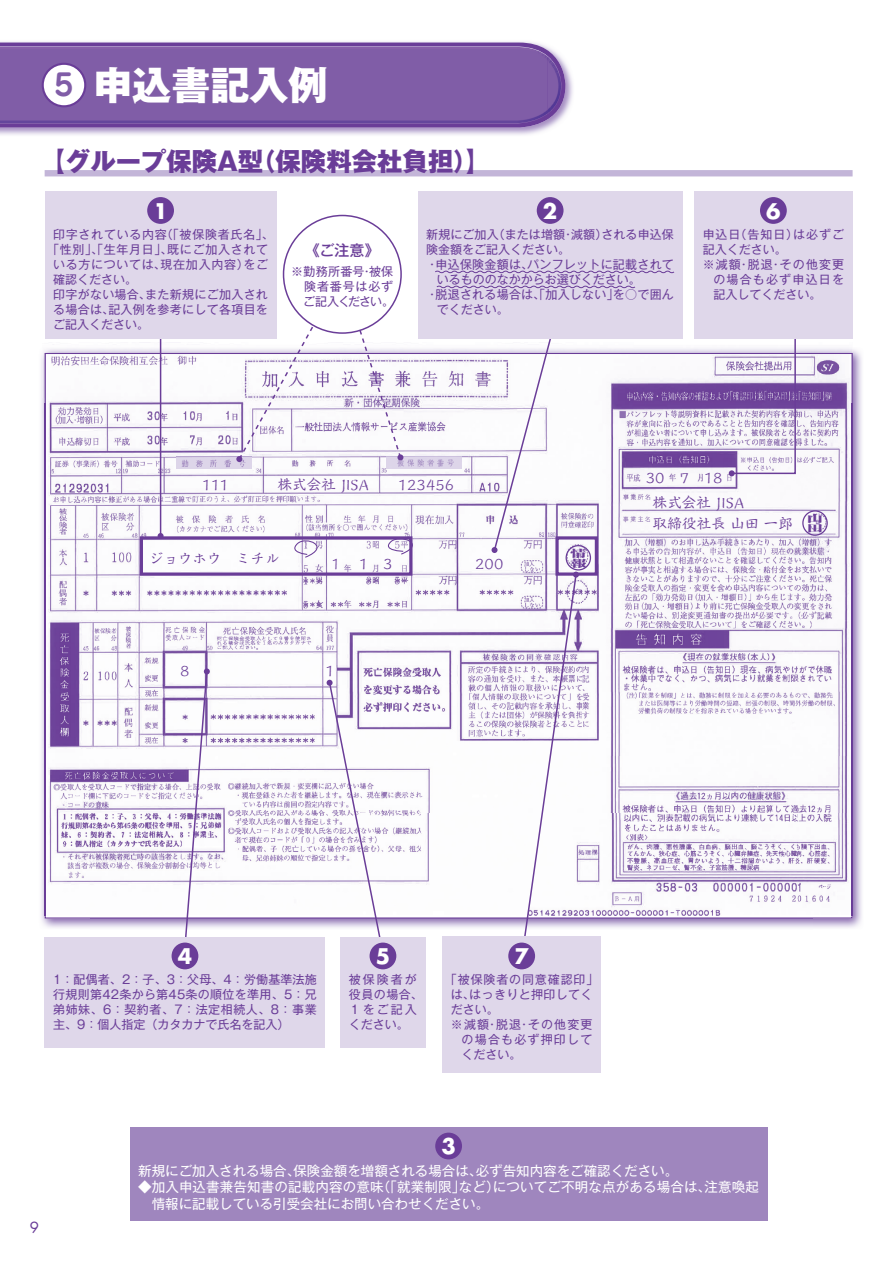
<style>
.page{position:relative;width:893px;height:1263px;background:#fff}
.page>*{position:absolute;margin:0;border:0;box-sizing:border-box;transform-origin:0 0}
.t1{font:800 39px "Gothic MB101 Pro";color:#fff}
.t2{font:800 25.5px "Gothic MB101 Pro";letter-spacing:-.005em;color:#6a3d98}
.t3{font:700 21px "Futura Std";color:#fff}
.t4{font:15px/20.9px "Musashi Std";letter-spacing:-.035em;color:#6a3d98}
.t5{font:500 15px "Gothic MB101 Pro";color:#6a3d98}
.t6{font:15px "Musashi Std";letter-spacing:-.035em;color:#6a3d98;scale:.9 1}
.t7{font:15px "Futura Std";color:#6a3d98}
.t8{font:13.5px/16.5px "Gothic MB101 Pro";color:#fff}
.t9{font:12px/15px "Gothic MB101 Pro";letter-spacing:.025em;color:#6a3d98;text-align:justify}
.t10{font:12px "Gothic MB101 Pro";color:#6a3d98}
.t11{font:12px "Gothic MB101 Pro";letter-spacing:.055em;color:#6a3d98}
.t12{font:12px "Gothic MB101 Pro";letter-spacing:.085em;color:#6a3d98}
.t13{font:12px "Gothic MB101 Pro";letter-spacing:.005em;color:#6a3d98}
.t14{font:12px/15px "Gothic MB101 Pro";letter-spacing:.165em;color:#6a3d98}
.t15{font:12px "Gothic MB101 Pro";letter-spacing:.1em;color:#6a3d98}
.t16{font:12px "Gothic MB101 Pro";letter-spacing:.06em;color:#6a3d98}
.t17{font:12px "Gothic MB101 Pro";letter-spacing:.08em;color:#6a3d98}
.t18{font:12px "Gothic MB101 Pro";letter-spacing:.07em;color:#6a3d98}
.t19{font:800 expanded 9.9px/9.9px "Ryumin Pro";color:#6a3d98;scale:1.67 1}
.s1{font-family:"Jun 501 Pro";font-weight:700;font-size:30px;color:#805da7}
</style>
<div class="page">
<img style="left:0;top:41px;width:573px;height:94px">
<svg style="left:0;top:43px;width:566px;height:85px;fill:#6a3d98"></svg>
<img style="left:548px;top:56px;width:13px;height:58px">
<div style="left:0;top:47px;width:548px;height:77px;background:#805da7"></div>
<div style="left:43px;top:64px;width:42px;height:42px;background:#fff;border-radius:50%"></div>
<div style="left:42px;top:63px;width:44px;height:44px;border:2px solid #6a3d98;border-radius:50%"></div>
<img style="left:41px;top:355px;width:49px;height:573px">
<img style="left:812px;top:349px;width:50px;height:579px">
<img style="left:90px;top:918px;width:722px;height:10px">
<img style="left:43px;top:342px;width:810px;height:57px">
<img style="left:43px;top:399px;width:2px;height:516px">
<img style="left:853px;top:399px;width:1px;height:516px">
<img style="left:46px;top:404px;width:805px;height:511px">
<img style="left:45px;top:353px;width:808px;height:51px">
<img style="left:45px;top:404px;width:1px;height:511px">
<img style="left:851px;top:404px;width:2px;height:511px">
<div style="left:130px;top:1127px;width:637px;height:93px;background:#9f86be"></div>
<div style="left:435px;top:1132px;width:27px;height:27px;background:#6a3d98;border-radius:50%"></div>
<div style="left:45px;top:170px;width:808px;height:6px;background:#c3b5d8"></div>
<div style="left:566px;top:545px;width:25px;height:25px;border:1px solid #6a3d98;border-radius:50%"></div>
<div style="left:802px;top:510px;width:26px;height:26px;border:1px solid #6a3d98;border-radius:50%"></div>
<svg style="left:288px;top:534px;width:44px;height:25px"></svg>
<svg style="left:381px;top:532px;width:47px;height:23px"></svg>
<img style="left:176px;top:457px;width:75px;height:11px">
<div style="left:140px;top:536px;width:272px;height:40px;border:3px solid #6a3d98"></div>
<div style="left:555px;top:536px;width:43px;height:40px;border:3px solid #6a3d98"></div>
<img style="left:386px;top:457px;width:75px;height:11px">
<hr style="left:160px;top:318px;width:1px;height:218px;background:#6a3d98">
<svg style="left:158px;top:533px;width:6px;height:6px"></svg>
<svg style="left:492px;top:339px;width:65px;height:214px"></svg>
<svg style="left:183px;top:668px;width:27px;height:269px"></svg>
<svg style="left:327px;top:680px;width:58px;height:257px"></svg>
<svg style="left:236px;top:271px;width:166px;height:191px"></svg>
<svg style="left:520px;top:572px;width:59px;height:365px"></svg>
<svg style="left:729px;top:339px;width:68px;height:137px"></svg>
<div style="left:45px;top:191px;width:232px;height:148px;background:#dfd7ea"></div>
<div style="left:147px;top:197px;width:27px;height:27px;background:#6a3d98;border-radius:50%"></div>
<div style="left:418px;top:191px;width:264px;height:148px;background:#dfd7ea"></div>
<svg style="left:435px;top:270px;width:240px;height:4px"></svg>
<svg style="left:436px;top:285px;width:200px;height:4px"></svg>
<div style="left:537px;top:197px;width:26px;height:27px;background:#6a3d98;border-radius:50%"></div>
<div style="left:284px;top:215px;width:117px;height:118px;background:#fff;border-radius:50%"></div>
<div style="left:283px;top:215px;width:119px;height:119px;border:2px solid #6a3d98;border-radius:50%"></div>
<div style="left:340px;top:937px;width:85px;height:110px;background:#dfd7ea"></div>
<div style="left:370px;top:942px;width:26px;height:27px;background:#6a3d98;border-radius:50%"></div>
<div style="left:45px;top:937px;width:280px;height:110px;background:#dfd7ea"></div>
<div style="left:172px;top:942px;width:26px;height:27px;background:#6a3d98;border-radius:50%"></div>
<div style="left:694px;top:191px;width:159px;height:148px;background:#dfd7ea"></div>
<div style="left:760px;top:197px;width:27px;height:27px;background:#6a3d98;border-radius:50%"></div>
<div style="left:442px;top:937px;width:159px;height:136px;background:#dfd7ea"></div>
<div style="left:508px;top:942px;width:27px;height:27px;background:#6a3d98;border-radius:50%"></div>
<h1 class="t1" style="left:54px;top:52px;width:275px"><span class="s1">5</span> 申込書記入例</h1>
<h2 class="t2" style="left:40px;top:140px;width:453px">【グループ保険A型（保険料会社負担）】</h2>
<h3 class="t3" style="left:153px;top:197px;width:16px">1</h3>
<p class="t16" style="left:53px;top:224px;width:222px">印字されている内容（「被保険者氏名」、</p>
<p class="t11" style="left:47px;top:239px;width:222px">「性別」、「生年月日」、既にご加入されて</p>
<p class="t11" style="left:53px;top:254px;width:216px">いる方については、現在加入内容）をご</p>
<p class="t9" style="left:53px;top:270px;width:86px">確認ください。</p>
<p class="t9" style="left:53px;top:285px;width:216px">印字がない場合、また新規にご加入され</p>
<p class="t9" style="left:53px;top:300px;width:216px">る場合は、記入例を参考にして各項目を</p>
<p class="t10" style="left:53px;top:314px;width:98px">ご記入ください。</p>
<p class="t5" style="left:305px;top:238px;width:77px">《ご注意》</p>
<p class="t9" style="left:303px;top:262px;width:92px;text-indent:-12px">※勤務所番号・被保険者番号は必ずご記入ください。</p>
<h3 class="t3" style="left:543px;top:197px;width:16px">2</h3>
<p class="t13" style="left:426px;top:224px;width:249px">新規にご加入（または増額・減額）される申込保</p>
<p class="t10" style="left:426px;top:239px;width:145px">険金額をご記入ください。</p>
<p class="t9" style="left:426px;top:255px;width:249px">・申込保険金額は、パンフレットに記載されて</p>
<p class="t10" style="left:437px;top:269px;width:205px">いるもののなかからお選びください。</p>
<p class="t9" style="left:426px;top:285px;width:249px">・脱退される場合は、「加入しない」を○で囲ん</p>
<p class="t9" style="left:437px;top:300px;width:73px">でください。</p>
<h3 class="t3" style="left:766px;top:197px;width:16px">6</h3>
<p class="t17" style="left:703px;top:224px;width:143px">申込日（告知日）は必ずご</p>
<p class="t9" style="left:703px;top:240px;width:85px">記入ください。</p>
<p class="t12" style="left:703px;top:254px;width:143px">※減額・脱退・その他変更</p>
<p class="t15" style="left:713px;top:269px;width:132px">の場合も必ず申込日を</p>
<p class="t10" style="left:713px;top:284px;width:109px">記入してください。</p>
<p class="t4" style="left:202px;top:473px;width:29px">111</p>
<p class="t4" style="left:277px;top:473px;width:93px">株式会社 JISA</p>
<p class="t4" style="left:398px;top:473px;width:58px">123456</p>
<p class="t4" style="left:149px;top:547px;width:132px">ジョウホウ　ミチル</p>
<p class="t6" style="left:332px;top:553px;width:69px">1 1　3</p>
<p class="t4" style="left:475px;top:552px;width:31px">200</p>
<p class="t19" style="left:570px;top:547px;width:11px">情報</p>
<p class="t4" style="left:180px;top:658px;width:12px">8</p>
<p class="t4" style="left:325px;top:658px;width:12px">1</p>
<p class="t4" style="left:645px;top:466px;width:79px">30 7 18</p>
<p class="t4" style="left:652px;top:491px;width:142px">株式会社 JISA<br>取締役社長 山田 一郎</p>
<p class="t19" style="left:807px;top:512px;width:11px">山田</p>
<h3 class="t3" style="left:178px;top:942px;width:16px">4</h3>
<p class="t9" style="left:53px;top:971px;width:265px">1：配偶者、2：子、3：父母、4：労働基準法施行規則第42条から第45条の順位を準用、5：兄弟姉妹、6：契約者、7：法定相続人、8：事業主、9：個人指定（カタカナで氏名を記入）</p>
<h3 class="t3" style="left:376px;top:942px;width:16px">5</h3>
<p class="t14" style="left:349px;top:971px;width:76px">被保険者が役員の場合、<br>１をご記入ください。</p>
<h3 class="t3" style="left:514px;top:942px;width:16px">7</h3>
<p class="t18" style="left:445px;top:970px;width:155px">「被保険者の同意確認印」</p>
<p class="t9" style="left:451px;top:986px;width:143px">は、はっきりと押印してく</p>
<p class="t9" style="left:451px;top:1001px;width:49px">ださい。</p>
<p class="t12" style="left:451px;top:1015px;width:143px">※減額・脱退・その他変更</p>
<p class="t15" style="left:462px;top:1030px;width:132px">の場合も必ず押印して</p>
<p class="t9" style="left:462px;top:1046px;width:61px">ください。</p>
<p class="t7" style="left:30px;top:1218px;width:11px">9</p>
<h3 class="t3" style="left:441px;top:1132px;width:16px">3</h3>
<p class="t8" style="left:138px;top:1160px;width:542px">新規にご加入される場合、保険金額を増額される場合は、必ず告知内容をご確認ください。</p>
<p class="t8" style="left:152px;top:1177px;width:609px;text-indent:-14px">◆ 加入申込書兼告知書の記載内容の意味（「就業制限」など）についてご不明な点がある場合は、注意喚起情報に記載している引受会社にお問い合わせください。</p>
</div>
